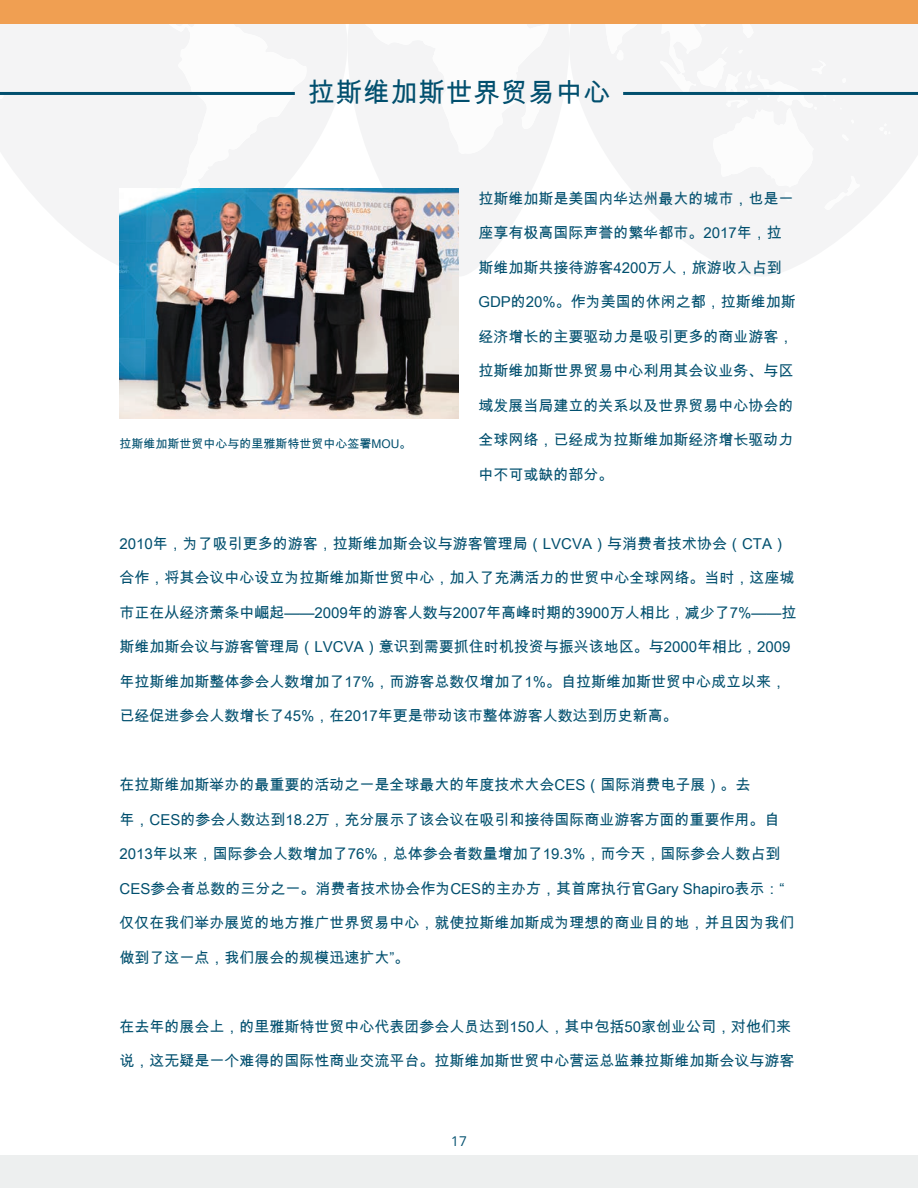
<style>
.page{position:relative;width:918px;height:1188px;background:#fff}
.page>*{position:absolute;margin:0;border:0;box-sizing:border-box;transform-origin:0 0}
.t1{font:27px "Arial Unicode MS";letter-spacing:.02em;color:#014f6e}
.t2{font:15px "Arial Unicode MS";color:#014f6e}
.t3{font:13.5px "Open Sans";color:#014f6e}
.t4{font:12px "Arial Unicode MS";color:#014f6e}
</style>
<div class="page">
<svg style="left:81px;top:24px;width:266px;height:253px;fill:#f4f4f5"></svg>
<svg style="left:348px;top:24px;width:221px;height:253px;fill:#f4f4f5"></svg>
<svg style="left:569px;top:24px;width:349px;height:252px;fill:#f4f4f5"></svg>
<div style="left:364px;top:24px;width:203px;height:130px;background:#f4f4f5"></div>
<svg style="left:879px;top:123px;width:12px;height:12px"></svg>
<svg style="left:579px;top:24px;width:282px;height:186px"></svg>
<div style="left:0;top:24px;width:307px;height:217px;background:#f4f4f5"></div>
<img style="left:120px;top:188px;width:338px;height:231px">
<div style="left:0;top:0;width:918px;height:24px;background:#f09f52"></div>
<hr style="left:623px;top:92px;width:295px;height:3px;background:#014f6e">
<hr style="left:0;top:92px;width:295px;height:3px;background:#014f6e">
<div style="left:0;top:1155px;width:918px;height:33px;background:#edefef"></div>
<h1 class="t1" style="left:308px;top:73px;width:304px">拉斯维加斯世界贸易中心</h1>
<p class="t4" style="left:120px;top:435px;width:293px">拉斯维加斯世贸中心与的里雅斯特世贸中心签署MOU。</p>
<p class="t2" style="left:478px;top:187px;width:317px">拉斯维加斯是美国内华达州最大的城市，也是一</p>
<p class="t2" style="left:478px;top:222px;width:305px">座享有极高国际声誉的繁华都市。2017年，拉</p>
<p class="t2" style="left:478px;top:256px;width:305px">斯维加斯共接待游客4200万人，旅游收入占到</p>
<p class="t2" style="left:478px;top:291px;width:319px">GDP的20%。作为美国的休闲之都，拉斯维加斯</p>
<p class="t2" style="left:478px;top:325px;width:317px">经济增长的主要驱动力是吸引更多的商业游客，</p>
<p class="t2" style="left:478px;top:360px;width:317px">拉斯维加斯世界贸易中心利用其会议业务、与区</p>
<p class="t2" style="left:478px;top:394px;width:317px">域发展当局建立的关系以及世界贸易中心协会的</p>
<p class="t2" style="left:478px;top:429px;width:317px">全球网络，已经成为拉斯维加斯经济增长驱动力</p>
<p class="t2" style="left:478px;top:463px;width:136px">中不可或缺的部分。</p>
<p class="t2" style="left:120px;top:532px;width:669px">2010年，为了吸引更多的游客，拉斯维加斯会议与游客管理局（LVCVA）与消费者技术协会（CTA）</p>
<p class="t2" style="left:120px;top:567px;width:677px">合作，将其会议中心设立为拉斯维加斯世贸中心，加入了充满活力的世贸中心全球网络。当时，这座城</p>
<p class="t2" style="left:120px;top:601px;width:678px">市正在从经济萧条中崛起——2009年的游客人数与2007年高峰时期的3900万人相比，减少了7%——拉</p>
<p class="t2" style="left:120px;top:636px;width:672px">斯维加斯会议与游客管理局（LVCVA）意识到需要抓住时机投资与振兴该地区。与2000年相比，2009</p>
<p class="t2" style="left:120px;top:670px;width:668px">年拉斯维加斯整体参会人数增加了17%，而游客总数仅增加了1%。自拉斯维加斯世贸中心成立以来，</p>
<p class="t2" style="left:120px;top:705px;width:560px">已经促进参会人数增长了45%，在2017年更是带动该市整体游客人数达到历史新高。</p>
<p class="t2" style="left:120px;top:774px;width:632px">在拉斯维加斯举办的最重要的活动之一是全球最大的年度技术大会CES（国际消费电子展）。去</p>
<p class="t2" style="left:120px;top:808px;width:662px">年，CES的参会人数达到18.2万，充分展示了该会议在吸引和接待国际商业游客方面的重要作用。自</p>
<p class="t2" style="left:120px;top:843px;width:662px">2013年以来，国际参会人数增加了76%，总体参会者数量增加了19.3%，而今天，国际参会人数占到</p>
<p class="t2" style="left:120px;top:877px;width:667px">CES参会者总数的三分之一。消费者技术协会作为CES的主办方，其首席执行官Gary Shapiro表示：“</p>
<p class="t2" style="left:120px;top:912px;width:677px">仅仅在我们举办展览的地方推广世界贸易中心，就使拉斯维加斯成为理想的商业目的地，并且因为我们</p>
<p class="t2" style="left:120px;top:946px;width:291px">做到了这一点，我们展会的规模迅速扩大”。</p>
<p class="t2" style="left:120px;top:1015px;width:673px">在去年的展会上，的里雅斯特世贸中心代表团参会人员达到150人，其中包括50家创业公司，对他们来</p>
<p class="t2" style="left:120px;top:1050px;width:677px">说，这无疑是一个难得的国际性商业交流平台。拉斯维加斯世贸中心营运总监兼拉斯维加斯会议与游客</p>
<p class="t3" style="left:451px;top:1132px;width:17px">17</p>
</div>
